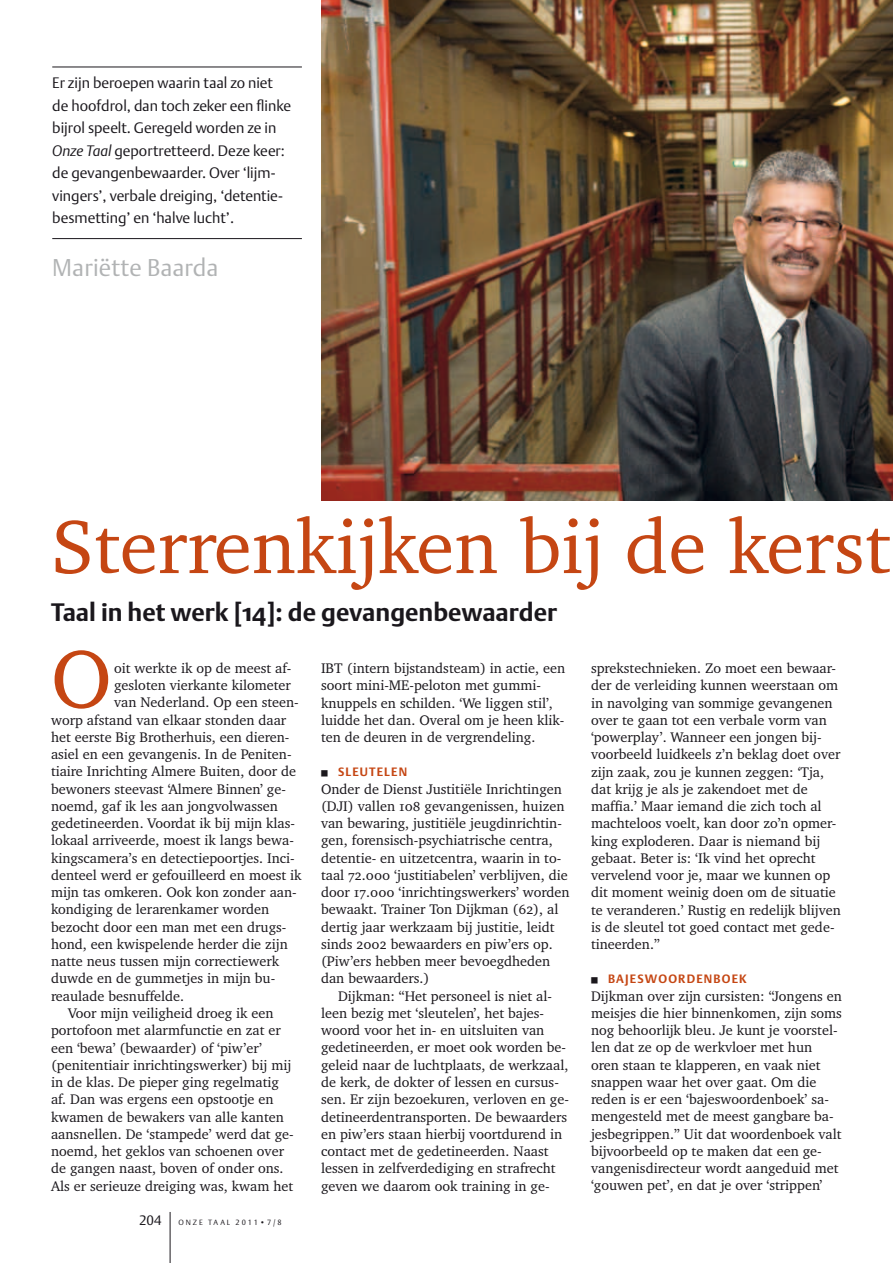
<style>
.page{position:relative;width:893px;height:1263px;background:#fff}
.page>*{position:absolute;margin:0;border:0;box-sizing:border-box;transform-origin:0 0}
.t1{font:82.95px "Charter IT Cby BT";color:#c54613}
.t2{font:77.25px "Charter IT Cby BT";color:#c54613}
.t3{font:700 24.9px "DTL Argo ST";color:#1a171c}
.t4{font:24px "DTL Argo ST Light";letter-spacing:.01em;color:#b1b3b4}
.t5{font:15px/22.5px "DTL Argo ST Light";color:#1a171c}
.t6{font:14.25px/17.2px "Charter IT Cby BT";color:#1a171c}
.t7{font:13.5px "DTL Argo T Light";color:#1a171c}
.t8{font:700 12px "DTL Argo T";letter-spacing:.1em;color:#c54613}
.t9{font:7.5px "DTL Argo T Light";letter-spacing:.25em;color:#1a171c}
.s1{font-family:"DTL Argo T Light";font-style:italic}
.s2{font-family:"Charter IT Cby BT Small Cap"}
</style>
<div class="page">
<hr style="left:170px;top:1212px;width:1px;height:51px;background:#1a171c">
<img style="left:321px;top:0;width:572px;height:500px">
<hr style="left:52px;top:67px;width:250px;height:1px;background:#1a171c">
<hr style="left:52px;top:238px;width:250px;height:1px;background:#1a171c">
<p class="t5" style="left:52px;top:72px;width:240px">Er zijn beroepen waarin taal zo niet de hoofdrol, dan toch zeker een flinke bijrol speelt. Geregeld worden ze in <span class="s1">Onze Taal</span> geportretteerd. Deze keer: de gevangenbewaarder. Over ‘lijm&shy;vingers’, verbale dreiging, ‘detentie&shy;besmetting’ en ‘halve lucht’.</p>
<h3 class="t4" style="left:52px;top:253px;width:168px">Mariëtte Baarda</h3>
<h2 class="t2" style="left:51px;top:499px;width:841px">Sterrenkijken bij de kerst</h2>
<h3 class="t3" style="left:51px;top:597px;width:508px">Taal in het werk [14]: de gevangenbewaarder</h3>
<h1 class="t1" style="left:51px;top:627px;width:62px">O</h1>
<p class="t6" style="left:114px;top:659px;width:179px">oit werkte ik op de meest af-</p>
<p class="t6" style="left:114px;top:676px;width:178px">gesloten vierkante kilometer</p>
<p class="t6" style="left:114px;top:693px;width:186px">van Nederland. Op een steen-</p>
<p class="t6" style="left:51px;top:711px;width:237px">worp afstand van elkaar stonden daar</p>
<p class="t6" style="left:51px;top:728px;width:240px">het eerste Big Brotherhuis, een dieren-</p>
<p class="t6" style="left:51px;top:745px;width:242px">asiel en een gevangenis. In de Peniten-</p>
<p class="t6" style="left:51px;top:762px;width:247px">tiaire Inrichting Almere Buiten, door de</p>
<p class="t6" style="left:51px;top:780px;width:236px">bewoners steevast ‘Almere Binnen’ ge-</p>
<p class="t6" style="left:51px;top:797px;width:228px">noemd, gaf ik les aan jongvolwassen</p>
<p class="t6" style="left:51px;top:814px;width:246px">gedetineerden. Voordat ik bij mijn klas-</p>
<p class="t6" style="left:51px;top:832px;width:244px">lokaal arriveerde, moest ik langs bewa-</p>
<p class="t6" style="left:51px;top:849px;width:245px">kingscamera’s en detectiepoortjes. Inci-</p>
<p class="t6" style="left:51px;top:866px;width:252px">denteel werd er gefouilleerd en moest ik</p>
<p class="t6" style="left:51px;top:883px;width:247px">mijn tas omkeren. Ook kon zonder aan-</p>
<p class="t6" style="left:51px;top:901px;width:220px">kondiging de lerarenkamer worden</p>
<p class="t6" style="left:51px;top:918px;width:237px">bezocht door een man met een drugs-</p>
<p class="t6" style="left:51px;top:935px;width:238px">hond, een kwispelende herder die zijn</p>
<p class="t6" style="left:51px;top:952px;width:230px">natte neus tussen mijn correctiewerk</p>
<p class="t6" style="left:51px;top:970px;width:226px">duwde en de gummetjes in mijn bu-</p>
<p class="t6" style="left:51px;top:987px;width:135px">reaulade besnuffelde.</p>
<p class="t6" style="left:68px;top:1004px;width:207px">Voor mijn veiligheid droeg ik een</p>
<p class="t6" style="left:51px;top:1021px;width:232px">portofoon met alarmfunctie en zat er</p>
<p class="t6" style="left:51px;top:1039px;width:213px">een ‘bewa’ (bewaarder) of ‘piw’er’</p>
<p class="t6" style="left:51px;top:1056px;width:242px">(penitentiair inrichtingswerker) bij mij</p>
<p class="t6" style="left:51px;top:1073px;width:229px">in de klas. De pieper ging regelmatig</p>
<p class="t6" style="left:51px;top:1090px;width:224px">af. Dan was ergens een opstootje en</p>
<p class="t6" style="left:51px;top:1108px;width:234px">kwamen de bewakers van alle kanten</p>
<p class="t6" style="left:51px;top:1125px;width:244px">aansnellen. De ‘stampede’ werd dat ge-</p>
<p class="t6" style="left:51px;top:1142px;width:235px">noemd, het geklos van schoenen over</p>
<p class="t6" style="left:51px;top:1159px;width:234px">de gangen naast, boven of onder ons.</p>
<p class="t6" style="left:51px;top:1177px;width:244px">Als er serieuze dreiging was, kwam het</p>
<p class="t7" style="left:139px;top:1212px;width:24px">204</p>
<p class="t9" style="left:179px;top:1218px;width:105px">ONZE TAAL 2011•7/8</p>
<p class="t6" style="left:321px;top:659px;width:246px">IBT (intern bijstandsteam) in actie, een soort mini-ME-peloton met gummi&shy;knuppels en schilden. ‘We liggen stil’, luidde het dan. Overal om je heen klik&shy;ten de deuren in de vergrendeling.</p>
<p class="t8" style="left:338px;top:765px;width:71px">SLEUTELEN</p>
<p class="t6" style="left:321px;top:780px;width:250px">Onder de Dienst Justitiële Inrichtingen (DJI) vallen <span class="s2">108</span> gevangenissen, huizen van bewaring, justitiële jeugdinrichtin&shy;gen, forensisch-psychiatrische centra, detentie- en uitzetcentra, waarin in to&shy;taal <span class="s2">72</span>.<span class="s2">000</span> ‘justitiabelen’ verblijven, die door <span class="s2">17</span>.<span class="s2">000</span> ‘inrichtingswerkers’ worden bewaakt. Trainer Ton Dijkman (<span class="s2">62</span>), al dertig jaar werkzaam bij justitie, leidt sinds <span class="s2">2002</span> bewaarders en piw’ers op. (Piw’ers hebben meer bevoegdheden dan bewaarders.)</p>
<p class="t6" style="left:321px;top:987px;width:249px;text-indent:17px">Dijkman: “Het personeel is niet al&shy;leen bezig met ‘sleutelen’, het bajes&shy;woord voor het in- en uitsluiten van gedetineerden, er moet ook worden be&shy;geleid naar de luchtplaats, de werkzaal, de kerk, de dokter of lessen en cursus&shy;sen. Er zijn bezoekuren, verloven en ge&shy;detineerdentransporten. De bewaarders en piw’ers staan hierbij voortdurend in contact met de gedetineerden. Naast lessen in zelfverdediging en strafrecht geven we daarom ook training in ge-</p>
<p class="t6" style="left:591px;top:659px;width:251px">sprekstechnieken. Zo moet een bewaar&shy;der de verleiding kunnen weerstaan om in navolging van sommige gevangenen over te gaan tot een verbale vorm van ‘powerplay’. Wanneer een jongen bij&shy;voorbeeld luidkeels z’n beklag doet over zijn zaak, zou je kunnen zeggen: ‘Tja, dat krijg je als je zakendoet met de maffia.’ Maar iemand die zich toch al machteloos voelt, kan door zo’n opmer&shy;king exploderen. Daar is niemand bij gebaat. Beter is: ‘Ik vind het oprecht vervelend voor je, maar we kunnen op dit moment weinig doen om de situatie te veranderen.’ Rustig en redelijk blijven is de sleutel tot goed contact met gede&shy;tineerden.”</p>
<p class="t8" style="left:608px;top:972px;width:140px">BAJESWOORDENBOEK</p>
<p class="t6" style="left:591px;top:987px;width:252px">Dijkman over zijn cursisten: “Jongens en meisjes die hier binnenkomen, zijn soms nog behoorlijk bleu. Je kunt je voorstel&shy;len dat ze op de werkvloer met hun oren staan te klapperen, en vaak niet snappen waar het over gaat. Om die reden is er een ‘bajeswoordenboek’ sa&shy;mengesteld met de meest gangbare ba&shy;jesbegrippen.” Uit dat woordenboek valt bijvoorbeeld op te maken dat een ge&shy;vangenisdirecteur wordt aangeduid met ‘gouwen pet’, en dat je over ‘strippen’</p>
</div>
